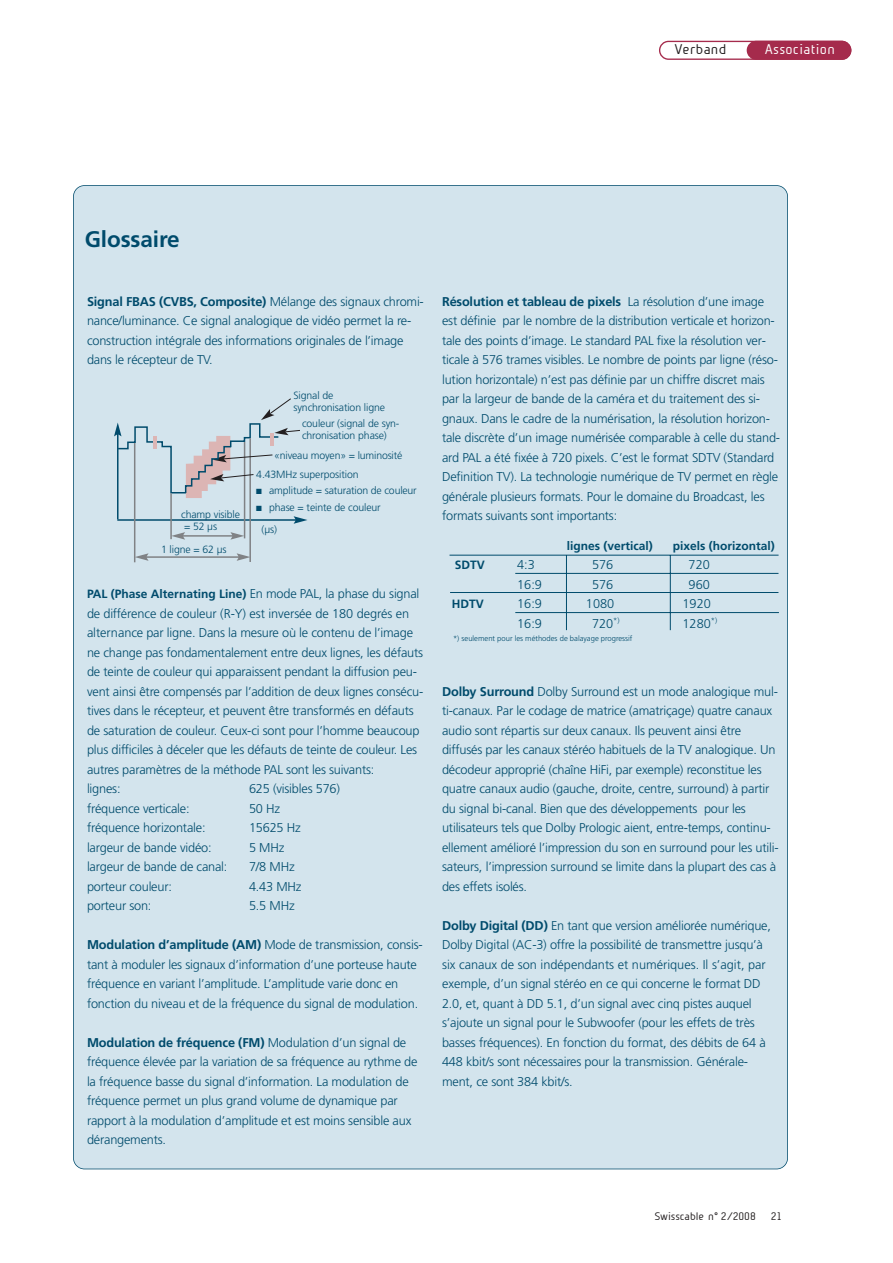
<style>
.page{position:relative;width:893px;height:1263px;background:#fff}
.page>*{position:absolute;margin:0;border:0;box-sizing:border-box;transform-origin:0 0}
.t1{font:700 22.5px "Frutiger";letter-spacing:-.005em;color:#004b6c}
.t2{font:13.5px "Beta Sans Norm";letter-spacing:.02em;color:#fff}
.t3{font:13.5px "Beta Sans Norm";letter-spacing:.02em;color:#231f20}
.t4{font:300 12.75px/19.5px "Frutiger";letter-spacing:-.015em;color:#004b6c}
.t5{font:700 12px "Frutiger";color:#004b6c}
.t6{font:300 10.5px/12px "Frutiger";letter-spacing:-.01em;color:#004b6c}
.t7{font:10.5px "Beta Sans Norm";letter-spacing:-.005em;color:#231f20}
.t8{font:300 7.65px "Frutiger";color:#004b6c}
.s1{font-weight:700}
.s2{font-weight:300;font-size:12.75px}
</style>
<div class="page">
<div style="left:73px;top:186px;width:714px;height:983px;background:#d3e4ed;border-radius:11px"></div>
<svg style="left:659px;top:41px;width:192px;height:19px"></svg>
<div style="left:747px;top:41px;width:104px;height:19px;background:#a52b4c;border-radius:10px"></div>
<hr style="left:117px;top:434px;width:1px;height:85px;background:#004b6c">
<hr style="left:117px;top:519px;width:179px;height:2px;background:#004b6c">
<svg style="left:294px;top:516px;width:13px;height:8px"></svg>
<hr style="left:134px;top:443px;width:1px;height:119px;background:#808285">
<hr style="left:182px;top:535px;width:51px;height:2px;background:#808285">
<svg style="left:230px;top:532px;width:14px;height:8px"></svg>
<svg style="left:171px;top:532px;width:14px;height:8px"></svg>
<hr style="left:146px;top:556px;width:93px;height:2px;background:#808285">
<svg style="left:237px;top:553px;width:12px;height:8px"></svg>
<svg style="left:135px;top:553px;width:14px;height:8px"></svg>
<hr style="left:249px;top:438px;width:2px;height:124px;background:#808285">
<hr style="left:244px;top:442px;width:1px;height:96px;background:#808285">
<hr style="left:170px;top:493px;width:2px;height:46px;background:#808285">
<hr style="left:450px;top:592px;width:328px;height:1px;background:#004b6c">
<hr style="left:515px;top:573px;width:263px;height:1px;background:#004b6c">
<hr style="left:449px;top:555px;width:329px;height:1px;background:#004b6c">
<hr style="left:515px;top:612px;width:264px;height:1px;background:#004b6c">
<hr style="left:566px;top:555px;width:1px;height:75px;background:#004b6c">
<hr style="left:670px;top:555px;width:1px;height:75px;background:#004b6c">
<svg style="left:114px;top:398px;width:186px;height:100px"></svg>
<hr style="left:153px;top:436px;width:4px;height:12px;background:#dcb5b4">
<p class="t3" style="left:674px;top:45px;width:54px">Verband</p>
<p class="t2" style="left:764px;top:45px;width:72px">Association</p>
<h1 class="t1" style="left:85px;top:230px;width:96px">Glossaire</h1>
<p class="t4" style="left:87px;top:293px;width:338px"><span class="s1">Signal FBAS (CVBS, Composite)</span> Mélange des signaux chromi&shy;nance/luminance. Ce signal analogique de vidéo permet la re&shy;construction intégrale des informations originales de l’image dans le récepteur de TV.</p>
<p class="t6" style="left:181px;top:509px;width:60px">champ visible = 52 µs</p>
<p class="t6" style="left:161px;top:544px;width:67px">1 ligne = 62 µs</p>
<p class="t6" style="left:293px;top:390px;width:93px">Signal de synchronisation ligne</p>
<p class="t6" style="left:302px;top:419px;width:99px">couleur (signal de syn&shy;chronisation phase)</p>
<p class="t6" style="left:274px;top:451px;width:130px">«niveau moyen» = luminosité</p>
<p class="t6" style="left:256px;top:469px;width:104px">4.43MHz superposition</p>
<p class="t6" style="left:256px;top:485px;width:162px">■ amplitude = saturation de couleur</p>
<p class="t6" style="left:256px;top:502px;width:126px">■ phase = teinte de couleur</p>
<p class="t6" style="left:262px;top:524px;width:17px">(µs)</p>
<p class="t5" style="left:87px;top:589px;width:334px">PAL (Phase Alternating Line) <span class="s2">En mode PAL, la phase du signal</span></p>
<p class="t4" style="left:87px;top:605px;width:338px">de différence de couleur (R-Y) est inversée de 180 degrés en alternance par ligne. Dans la mesure où le contenu de l’image ne change pas fondamentalement entre deux lignes, les défauts de teinte de couleur qui apparaissent pendant la diffusion peu&shy;vent ainsi être compensés par l’addition de deux lignes consécu&shy;tives dans le récepteur, et peuvent être transformés en défauts de saturation de couleur. Ceux-ci sont pour l’homme beaucoup plus difficiles à déceler que les défauts de teinte de couleur. Les autres paramètres de la méthode PAL sont les suivants:<br>lignes:</p>
<p class="t4" style="left:249px;top:780px;width:92px">625 (visibles 576)</p>
<p class="t4" style="left:87px;top:800px;width:104px">fréquence verticale:</p>
<p class="t4" style="left:249px;top:800px;width:33px">50 Hz</p>
<p class="t4" style="left:87px;top:819px;width:120px">fréquence horizontale:</p>
<p class="t4" style="left:249px;top:819px;width:53px">15625 Hz</p>
<p class="t4" style="left:87px;top:839px;width:126px">largeur de bande vidéo:</p>
<p class="t4" style="left:249px;top:839px;width:37px">5 MHz</p>
<p class="t4" style="left:87px;top:858px;width:142px">largeur de bande de canal:</p>
<p class="t4" style="left:249px;top:858px;width:47px">7/8 MHz</p>
<p class="t4" style="left:87px;top:878px;width:86px">porteur couleur:</p>
<p class="t4" style="left:249px;top:878px;width:54px">4.43 MHz</p>
<p class="t4" style="left:87px;top:897px;width:66px">porteur son:</p>
<p class="t4" style="left:249px;top:897px;width:47px">5.5 MHz</p>
<p class="t4" style="left:87px;top:936px;width:337px"><span class="s1">Modulation d’amplitude (AM)</span> Mode de transmission, consis&shy;tant à moduler les signaux d’information d’une porteuse haute fréquence en variant l’amplitude. L’amplitude varie donc en fonction du niveau et de la fréquence du signal de modulation.</p>
<p class="t4" style="left:87px;top:1034px;width:332px"><span class="s1">Modulation de fréquence (FM)</span> Modulation d’un signal de fréquence élevée par la variation de sa fréquence au rythme de la fréquence basse du signal d’information. La modulation de fréquence permet un plus grand volume de dynamique par rapport à la modulation d’amplitude et est moins sensible aux dérangements.</p>
<p class="t4" style="left:442px;top:293px;width:340px"><span class="s1">Résolution et tableau de pixels</span> La résolution d’une image est définie par le nombre de la distribution verticale et horizon&shy;tale des points d’image. Le standard PAL fixe la résolution ver&shy;ticale à 576 trames visibles. Le nombre de points par ligne (réso&shy;lution horizontale) n’est pas définie par un chiffre discret mais par la largeur de bande de la caméra et du traitement des si&shy;gnaux. Dans le cadre de la numérisation, la résolution horizon&shy;tale discrète d’un image numérisée comparable à celle du stand&shy;ard PAL a été fixée à 720 pixels. C’est le format SDTV (Standard Definition TV). La technologie numérique de TV permet en règle générale plusieurs formats. Pour le domaine du Broadcast, les formats suivants sont importants:</p>
<p class="t5" style="left:567px;top:541px;width:87px">lignes (vertical)</p>
<p class="t5" style="left:673px;top:541px;width:103px">pixels (horizontal)</p>
<p class="t4" style="left:517px;top:556px;width:19px">4:3</p>
<p class="t4" style="left:592px;top:556px;width:23px">576</p>
<p class="t4" style="left:689px;top:556px;width:23px">720</p>
<p class="t4" style="left:517px;top:575px;width:26px">16:9</p>
<p class="t4" style="left:592px;top:575px;width:23px">576</p>
<p class="t4" style="left:689px;top:575px;width:23px">960</p>
<p class="t4" style="left:517px;top:595px;width:26px">16:9</p>
<p class="t4" style="left:586px;top:595px;width:30px">1080</p>
<p class="t4" style="left:682px;top:595px;width:30px">1920</p>
<p class="t4" style="left:517px;top:614px;width:26px">16:9</p>
<p class="t4" style="left:592px;top:614px;width:29px">720<sup>*)</sup></p>
<p class="t4" style="left:682px;top:614px;width:36px">1280<sup>*)</sup></p>
<p class="t8" style="left:453px;top:635px;width:181px">*) seulement pour les méthodes de balayage progressif</p>
<p class="t5" style="left:455px;top:560px;width:32px">SDTV</p>
<p class="t5" style="left:452px;top:599px;width:34px">HDTV</p>
<p class="t4" style="left:442px;top:683px;width:338px"><span class="s1">Dolby Surround</span> Dolby Surround est un mode analogique mul&shy;ti-canaux. Par le codage de matrice (amatriçage) quatre canaux audio sont répartis sur deux canaux. Ils peuvent ainsi être diffusés par les canaux stéréo habituels de la TV analogique. Un décodeur approprié (chaîne HiFi, par exemple) reconstitue les quatre canaux audio (gauche, droite, centre, surround) à partir du signal bi-canal. Bien que des développements pour les utilisateurs tels que Dolby Prologic aient, entre-temps, continu&shy;ellement amélioré l’impression du son en surround pour les utili&shy;sateurs, l’impression surround se limite dans la plupart des cas à des effets isolés.</p>
<p class="t4" style="left:442px;top:917px;width:330px"><span class="s1">Dolby Digital (DD)</span> En tant que version améliorée numérique, Dolby Digital (AC-3) offre la possibilité de transmettre jusqu’à six canaux de son indépendants et numériques. Il s’agit, par exemple, d’un signal stéréo en ce qui concerne le format DD 2.0, et, quant à DD 5.1, d’un signal avec cinq pistes auquel s’ajoute un signal pour le Subwoofer (pour les effets de très basses fréquences). En fonction du format, des débits de 64 à 448 kbit/s sont nécessaires pour la transmission. Générale&shy;ment, ce sont 384 kbit/s.</p>
<p class="t7" style="left:654px;top:1213px;width:103px">Swisscable n° 2/2008</p>
<p class="t7" style="left:771px;top:1213px;width:13px">21</p>
</div>
